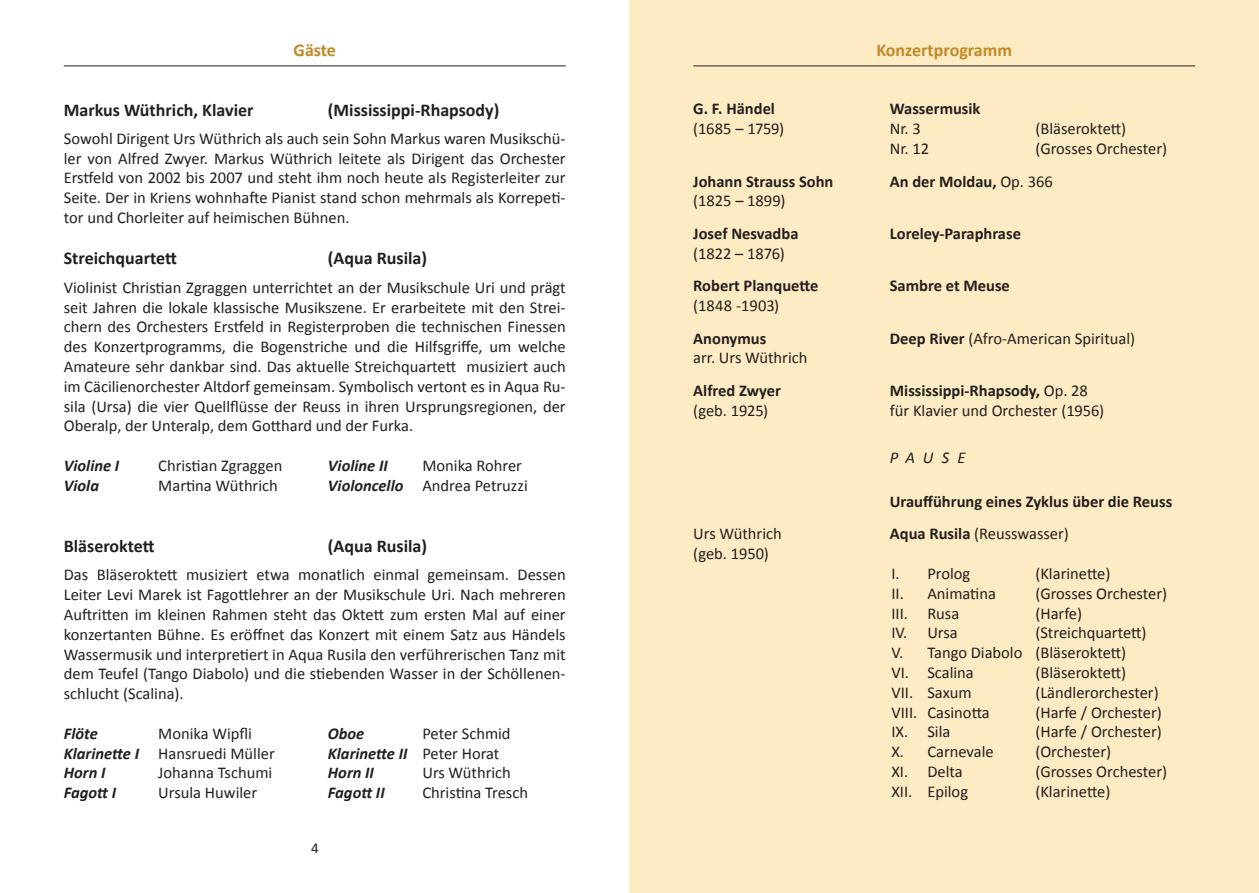
<style>
.page{position:relative;width:1259px;height:893px;background:#fff}
.page>*{position:absolute;margin:0;border:0;box-sizing:border-box;transform-origin:0 0}
.t1{font:700 18px "Calibri";color:#231f20}
.t2{font:700 18px "Calibri";color:#c38826}
.t3{font:16.5px/19.8px "Calibri";color:#231f20;text-align:justify}
.t4{font:700 16.5px "Calibri";color:#231f20}
.t5{font:italic 700 16.5px "Calibri";color:#231f20}
.t6{font:italic 16.5px "Calibri";letter-spacing:.485em;color:#231f20}
.t7{font:15px "Calibri";color:#231f20}
.s1{font-weight:700;font-style:italic}
.s2{font-weight:400;font-style:normal}
.s3{font-weight:400}
.s4{font-weight:700}
</style>
<div class="page">
<hr style="left:64px;top:65px;width:502px;height:1px;background:#231f20">
<div style="left:629px;top:0;width:630px;height:893px;background:#fdecc3"></div>
<hr style="left:693px;top:65px;width:502px;height:1px;background:#231f20">
<p class="t2" style="left:293px;top:39px;width:44px">Gäste</p>
<p class="t1" style="left:64px;top:98px;width:191px">Markus Wüthrich, Klavier</p>
<p class="t1" style="left:328px;top:98px;width:173px">(Mississippi-Rhapsody)</p>
<p class="t3" style="left:64px;top:129px;width:503px">Sowohl Dirigent Urs Wüthrich als auch sein Sohn Markus waren Musikschü&shy;ler von Alfred Zwyer. Markus Wüthrich leitete als Dirigent das Orchester Erstfeld von 2002 bis 2007 und steht ihm noch heute als Registerleiter zur Seite. Der in Kriens wohnhafte Pianist stand schon mehrmals als Korrepeti&shy;tor und Chorleiter auf heimischen Bühnen.</p>
<p class="t1" style="left:64px;top:247px;width:114px">Streichquartett</p>
<p class="t1" style="left:328px;top:247px;width:101px">(Aqua Rusila)</p>
<p class="t3" style="left:64px;top:277px;width:503px">Violinist Christian Zgraggen unterrichtet an der Musikschule Uri und prägt seit Jahren die lokale klassische Musikszene. Er erarbeitete mit den Strei&shy;chern des Orchesters Erstfeld in Registerproben die technischen Finessen des Konzertprogramms, die Bogenstriche und die Hilfsgriffe, um welche Amateure sehr dankbar sind. Das aktuelle Streichquartett musiziert auch im Cäcilienorchester Altdorf gemeinsam. Symbolisch vertont es in Aqua Ru&shy;sila (Ursa) die vier Quellflüsse der Reuss in ihren Ursprungsregionen, der Oberalp, der Unteralp, dem Gotthard und der Furka.</p>
<p class="t5" style="left:64px;top:455px;width:57px">Violine I</p>
<p class="t3" style="left:158px;top:456px;width:126px">Christian Zgraggen</p>
<p class="t5" style="left:328px;top:455px;width:61px">Violine II</p>
<p class="t3" style="left:422px;top:456px;width:101px">Monika Rohrer</p>
<p class="t5" style="left:64px;top:475px;width:37px">Viola</p>
<p class="t3" style="left:158px;top:475px;width:121px">Martina Wüthrich</p>
<p class="t3" style="left:328px;top:475px;width:201px"><span class="s1">Violoncello</span> Andrea Petruzzi</p>
<p class="t1" style="left:64px;top:534px;width:92px">Bläseroktett</p>
<p class="t1" style="left:328px;top:534px;width:101px">(Aqua Rusila)</p>
<p class="t3" style="left:64px;top:565px;width:503px">Das Bläseroktett musiziert etwa monatlich einmal gemeinsam. Dessen Leiter Levi Marek ist Fagottlehrer an der Musikschule Uri. Nach mehreren Auftritten im kleinen Rahmen steht das Oktett zum ersten Mal auf einer konzertanten Bühne. Es eröffnet das Konzert mit einem Satz aus Händels Wassermusik und interpretiert in Aqua Rusila den verführerischen Tanz mit dem Teufel (Tango Diabolo) und die stiebenden Wasser in der Schöllenen&shy;schlucht (Scalina).</p>
<p class="t5" style="left:64px;top:723px;width:36px">Flöte</p>
<p class="t3" style="left:158px;top:723px;width:95px">Monika Wipfli</p>
<p class="t5" style="left:328px;top:723px;width:38px">Oboe</p>
<p class="t3" style="left:422px;top:723px;width:90px">Peter Schmid</p>
<p class="t3" style="left:64px;top:743px;width:212px"><span class="s1">Klarinette I</span> Hansruedi Müller</p>
<p class="t5" style="left:328px;top:743px;width:173px">Klarinette II <span class="s2">Peter Horat</span></p>
<p class="t5" style="left:64px;top:762px;width:43px">Horn I</p>
<p class="t3" style="left:158px;top:763px;width:116px">Johanna Tschumi</p>
<p class="t5" style="left:328px;top:762px;width:48px">Horn II</p>
<p class="t3" style="left:422px;top:763px;width:90px">Urs Wüthrich</p>
<p class="t5" style="left:64px;top:782px;width:54px">Fagott I</p>
<p class="t3" style="left:158px;top:783px;width:100px">Ursula Huwiler</p>
<p class="t5" style="left:328px;top:782px;width:58px">Fagott II</p>
<p class="t3" style="left:422px;top:783px;width:107px">Christina Tresch</p>
<p class="t7" style="left:311px;top:839px;width:9px">4</p>
<p class="t2" style="left:876px;top:39px;width:137px">Konzertprogramm</p>
<p class="t4" style="left:693px;top:98px;width:83px">G. F. Händel</p>
<p class="t4" style="left:890px;top:98px;width:92px">Wassermusik</p>
<p class="t3" style="left:693px;top:119px;width:92px">(1685 – 1759)</p>
<p class="t3" style="left:890px;top:119px;width:32px">Nr. 3</p>
<p class="t3" style="left:1035px;top:119px;width:92px">(Bläseroktett)</p>
<p class="t3" style="left:890px;top:139px;width:41px">Nr. 12</p>
<p class="t3" style="left:1035px;top:139px;width:133px">(Grosses Orchester)</p>
<p class="t4" style="left:693px;top:171px;width:142px">Johann Strauss Sohn</p>
<p class="t4" style="left:890px;top:171px;width:165px">An der Moldau, <span class="s3">Op. 366</span></p>
<p class="t3" style="left:693px;top:191px;width:94px">(1825 – 1899)</p>
<p class="t4" style="left:693px;top:223px;width:107px">Josef Nesvadba</p>
<p class="t4" style="left:890px;top:223px;width:133px">Loreley-Paraphrase</p>
<p class="t3" style="left:693px;top:243px;width:93px">(1822 – 1876)</p>
<p class="t4" style="left:693px;top:275px;width:127px">Robert Planquette</p>
<p class="t4" style="left:890px;top:275px;width:122px">Sambre et Meuse</p>
<p class="t3" style="left:693px;top:296px;width:87px">(1848 -1903)</p>
<p class="t4" style="left:693px;top:328px;width:74px">Anonymus</p>
<p class="t3" style="left:890px;top:328px;width:247px"><span class="s4">Deep River</span> (Afro-American Spiritual)</p>
<p class="t3" style="left:693px;top:348px;width:116px">arr. Urs Wüthrich</p>
<p class="t4" style="left:693px;top:380px;width:89px">Alfred Zwyer</p>
<p class="t4" style="left:890px;top:380px;width:200px">Mississippi-Rhapsody, <span class="s3">Op. 28</span></p>
<p class="t3" style="left:693px;top:400px;width:76px">(geb. 1925)</p>
<p class="t3" style="left:890px;top:400px;width:216px">für Klavier und Orchester (1956)</p>
<p class="t6" style="left:890px;top:446px;width:77px">PAUSE</p>
<p class="t4" style="left:890px;top:491px;width:284px">Uraufführung eines Zyklus über die Reuss</p>
<p class="t3" style="left:693px;top:524px;width:90px">Urs Wüthrich</p>
<p class="t3" style="left:890px;top:524px;width:181px"><span class="s4">Aqua Rusila</span> (Reusswasser)</p>
<p class="t3" style="left:693px;top:544px;width:77px">(geb. 1950)</p>
<p class="t3" style="left:891px;top:564px;width:80px">I. Prolog</p>
<p class="t3" style="left:1035px;top:564px;width:77px">(Klarinette)</p>
<p class="t3" style="left:891px;top:583px;width:106px">II. Animatina</p>
<p class="t3" style="left:1035px;top:583px;width:133px">(Grosses Orchester)</p>
<p class="t3" style="left:891px;top:603px;width:69px">III. Rusa</p>
<p class="t3" style="left:1035px;top:603px;width:48px">(Harfe)</p>
<p class="t3" style="left:891px;top:623px;width:68px">IV. Ursa</p>
<p class="t3" style="left:891px;top:623px;width:257px;text-align:left;text-indent:144px">(Streichquartett)<br>V. Tango Diabolo (Bläseroktett)<br>VI. Scalina</p>
<p class="t3" style="left:1035px;top:663px;width:92px">(Bläseroktett)</p>
<p class="t3" style="left:891px;top:682px;width:82px">VII. Saxum</p>
<p class="t3" style="left:1035px;top:682px;width:125px">(Ländlerorchester)</p>
<p class="t3" style="left:891px;top:702px;width:100px">VIII. Casinotta</p>
<p class="t3" style="left:1035px;top:702px;width:128px">(Harfe / Orchester)</p>
<p class="t3" style="left:891px;top:722px;width:61px">IX. Sila</p>
<p class="t3" style="left:1035px;top:722px;width:128px">(Harfe / Orchester)</p>
<p class="t3" style="left:891px;top:742px;width:104px">X. Carnevale</p>
<p class="t3" style="left:1035px;top:742px;width:77px">(Orchester)</p>
<p class="t3" style="left:891px;top:762px;width:73px">XI. Delta</p>
<p class="t3" style="left:1035px;top:762px;width:133px">(Grosses Orchester)</p>
<p class="t3" style="left:891px;top:781px;width:78px">XII. Epilog</p>
<p class="t3" style="left:1035px;top:781px;width:77px">(Klarinette)</p>
</div>
